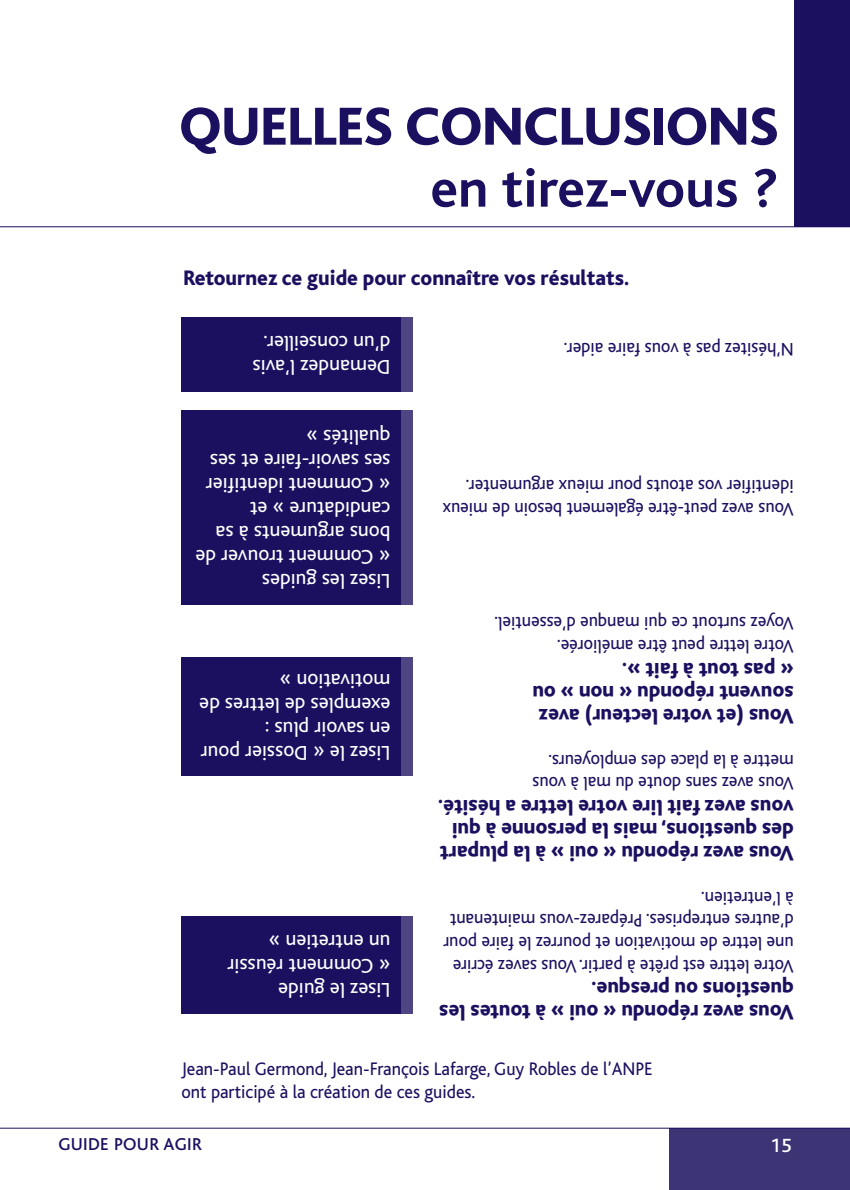
<style>
.page{position:relative;width:850px;height:1190px;background:#fff}
.page>*{position:absolute;margin:0;border:0;box-sizing:border-box;transform-origin:0 0}
.t1{font:800 56px "Bliss";color:#1b1060}
.t2{font:700 56px "Bliss";color:#1b1060}
.t3{font:800 22px/23px "Bliss";color:#1b1060;scale:.95 1}
.t4{font:21px/24px "Bliss";color:#fff}
.t5{font:500 20px "Bliss";color:#fff}
.t6{font:19px/22.6px "Bliss";color:#1b1060;scale:.95 1}
.t7{font:500 18px "Bliss";letter-spacing:.015em;color:#1b1060}
</style>
<div class="page">
<div style="left:669px;top:1128px;width:181px;height:62px;background:#3d3475"></div>
<hr style="left:0;top:1128px;width:850px;height:1px;background:#1b1060">
<div style="left:794px;top:0;width:56px;height:227px;background:#1b1060"></div>
<hr style="left:0;top:226px;width:850px;height:1px;background:#1b1060">
<div style="left:181px;top:916px;width:220px;height:97px;background:#1b1060"></div>
<div style="left:401px;top:916px;width:11px;height:97px;background:#4e4682"></div>
<div style="left:181px;top:657px;width:220px;height:119px;background:#1b1060"></div>
<div style="left:401px;top:657px;width:11px;height:119px;background:#4e4682"></div>
<div style="left:181px;top:411px;width:220px;height:194px;background:#1b1060"></div>
<div style="left:401px;top:411px;width:11px;height:194px;background:#4e4682"></div>
<div style="left:181px;top:317px;width:220px;height:74px;background:#1b1060"></div>
<div style="left:401px;top:317px;width:11px;height:74px;background:#4e4682"></div>
<h1 class="t1" style="left:179px;top:97px;width:600px">QUELLES CONCLUSIONS</h1>
<h1 class="t2" style="left:430px;top:159px;width:350px">en tirez-vous ?</h1>
<p class="t3" style="left:183px;top:267px;width:471px">Retournez ce guide pour connaître vos résultats.</p>
<p class="t4" style="left:391px;top:378px;width:139px;rotate:-180deg">Demandez l’avis d’un conseiller.</p>
<p class="t4" style="left:391px;top:592px;width:196px;rotate:-180deg">Lisez les guides<br>« Comment trouver de bons arguments à sa candidature » et<br>« Comment identifier ses savoir-faire et ses qualités »</p>
<p class="t4" style="left:391px;top:765px;width:193px;rotate:-180deg">Lisez le « Dossier pour en savoir plus :<br>xe emples de lettres de motivation »</p>
<p class="t4" style="left:391px;top:1001px;width:164px;rotate:-180deg">Lisez le guide<br>« Comment réussir un entretien »</p>
<p class="t6" style="left:794px;top:360px;width:243px;rotate:-180deg">N’hésitez pas à vous faire aider.</p>
<p class="t6" style="left:794px;top:520px;width:371px;rotate:-180deg">Vous avez peut-être également besoin de mieux identifier vos atouts pour mieux argumenter.</p>
<p class="t6" style="left:794px;top:657px;width:316px;rotate:-180deg">Votre lettre peut être améliorée.<br>yoV ez surtout ce qui manque d’essentiel.</p>
<p class="t3" style="left:794px;top:727px;width:276px;rotate:-180deg">Vous (et votre lecteur) avez souvent répondu « non » ou « pas tout à fait ».</p>
<p class="t6" style="left:794px;top:794px;width:277px;rotate:-180deg">Vous avez sans doute du mal à vous mettre à la place des emplo ey urs.</p>
<p class="t3" style="left:794px;top:864px;width:376px;rotate:-180deg">Vous avez répondu « oui » à la plupart des questions, mais la personne à qui vous avez fait lire votre lettre a hésité.</p>
<p class="t6" style="left:794px;top:977px;width:370px;rotate:-180deg">Votre lettre est prête à partir V. ous savez écr ei r une lettre de motivation et pourrez le faire pour d’autres entreprises. Préparez-vous maintenant à l’entretien.</p>
<p class="t3" style="left:794px;top:1023px;width:375px;rotate:-180deg">Vous avez répondu « oui » à toutes les questions ou presque.</p>
<p class="t6" style="left:181px;top:1058px;width:498px">Jean-Paul Germond, Jean-François Lafarge, Guy Robles de l’ANPE ont participé à la création de ces guides.</p>
<p class="t7" style="left:58px;top:1135px;width:145px">GUIDE POUR AGIR</p>
<p class="t5" style="left:770px;top:1135px;width:23px">15</p>
</div>
